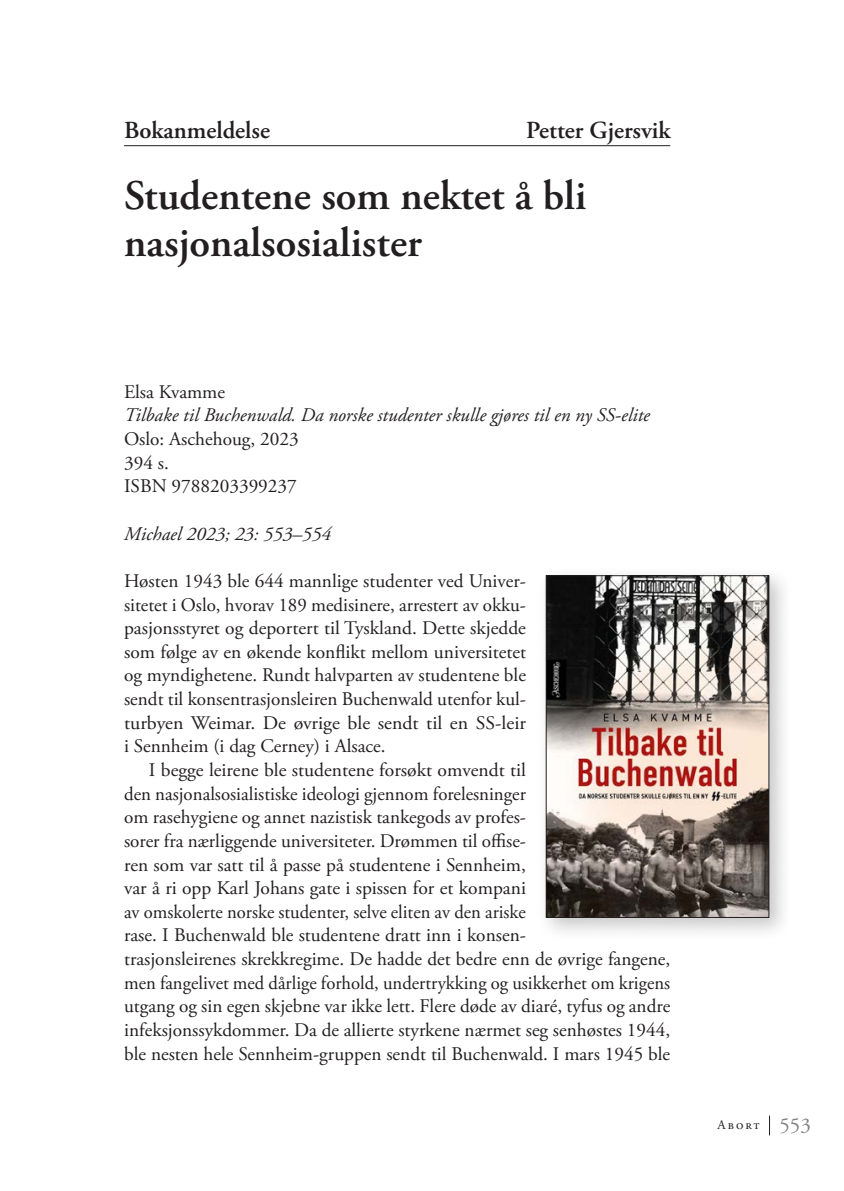
<style>
.page{position:relative;width:844px;height:1191px;background:#fff}
.page>*{position:absolute;margin:0;border:0;box-sizing:border-box;transform-origin:0 0}
.t1{font:600 42px/47.2px "Adobe Garamond Pro";color:#231f20}
.t2{font:600 24.5px "Adobe Garamond Pro";color:#231f20}
.t3{font:19.25px/23.6px "Adobe Garamond Pro";color:#231f20}
.t4{font:italic 19.25px "Adobe Garamond Pro";color:#231f20}
.t5{font:13.12px "Adobe Garamond Pro";letter-spacing:.15em;color:#231f20}
.s1{font-size:21px;color:#808285}
</style>
<div class="page">
<svg style="left:769px;top:1115px;width:1px;height:20px"></svg>
<hr style="left:124px;top:145px;width:546px;height:1px;background:#231f20">
<div style="left:535px;top:565px;width:258px;height:377px;background:#231f20;opacity:.25"></div>
<img style="left:547px;top:577px;width:220px;height:338px">
<div style="left:545px;top:575px;width:224px;height:342px;border:1px solid #231f20"></div>
<p class="t2" style="left:124px;top:116px;width:147px">Bokanmeldelse</p>
<p class="t2" style="left:526px;top:116px;width:146px">Petter Gjersvik</p>
<h1 class="t1" style="left:124px;top:172px;width:463px">Studentene som nektet å bli nasjonalsosialister</h1>
<p class="t3" style="left:124px;top:380px;width:102px">Elsa Kvamme</p>
<p class="t4" style="left:124px;top:404px;width:527px">Tilbake til Buchenwald. Da norske studenter skulle gjøres til en ny SS-elite</p>
<p class="t3" style="left:124px;top:428px;width:176px">Oslo: Aschehoug, 2023<br>394 s.<br>ISBN 9788203399237</p>
<p class="t4" style="left:124px;top:522px;width:208px">Michael 2023; 23: 553–554</p>
<p class="t3" style="left:124px;top:569px;width:403px;text-align:justify">Høsten 1943 ble 644 mannlige studenter ved Univer&shy;sitetet i Oslo, hvorav 189 medisinere, arrestert av okku&shy;pasjonsstyret og deportert til Tyskland. Dette skjedde som følge av en økende konflikt mellom universitetet og myndighetene. Rundt halvparten av studentene ble sendt til konsentrasjonsleiren Buchenwald utenfor kul&shy;turbyen Weimar. De øvrige ble sendt til en SS-leir i Sennheim (i dag Cerney) i Alsace.</p>
<p class="t3" style="left:124px;top:758px;width:547px;text-indent:25px">I begge leirene ble studentene forsøkt omvendt til<br>den nasjonalsosialistiske ideologi gjennom forelesninger<br>om rasehygiene og annet nazistisk tankegods av profes-<br>sorer fra nærliggende universiteter. Drømmen til offise-<br>ren som var satt til å passe på studentene i Sennheim,<br>var å ri opp Karl Johans gate i spissen for et kompani<br>av omskolerte norske studenter, selve eliten av den ariske<br>rase. I Buchenwald ble studentene dratt inn i konsen-<br>trasjonsleirenes skrekkregime. De hadde det bedre enn de øvrige fangene, men fangelivet med dårlige forhold, undertrykking og usikkerhet om krigens utgang og sin egen skjebne var ikke lett. Flere døde av diaré, tyfus og andre infeksjonssykdommer. Da de allierte styrkene nærmet seg senhøstes 1944, ble nesten hele Sennheim-gruppen sendt til Buchenwald. I mars 1945 ble</p>
<p class="t5" style="left:717px;top:1117px;width:95px">Abort <span class="s1">553</span></p>
</div>
